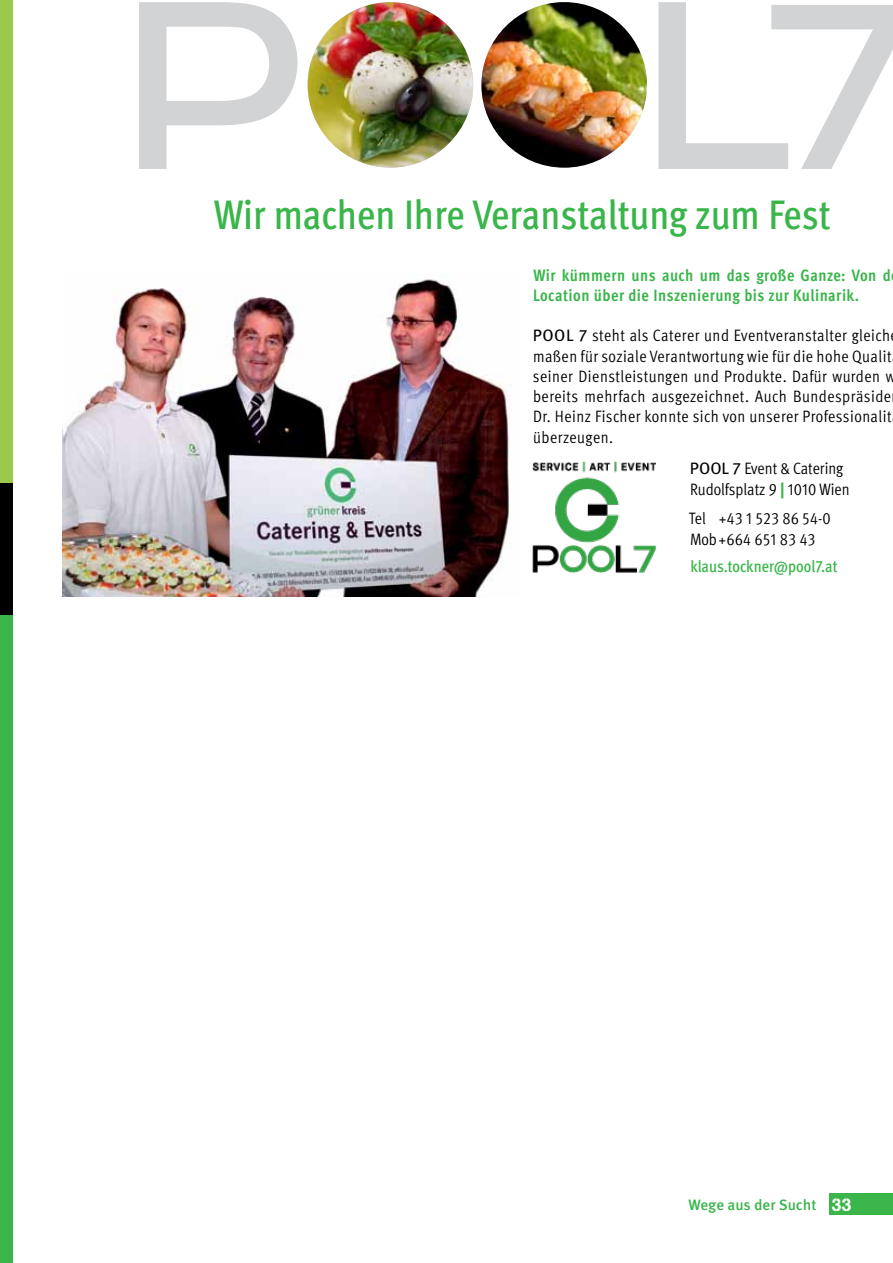
<style>
.page{position:relative;width:893px;height:1263px;background:#fff}
.page>*{position:absolute;margin:0;border:0;box-sizing:border-box;transform-origin:0 0}
.t1{font:500 condensed 41.25px "Meta OT";letter-spacing:-.005em;color:#39b54a}
.t2{font:16.5px/20.2px "Meta OT Cond Norm";letter-spacing:.025em;color:#000}
.t3{font:700 condensed 16.5px/20.2px "Meta OT";letter-spacing:.025em;color:#39b54a}
.t4{font:16.5px/21px "Meta OT Cond Norm";color:#000}
.t5{font:500 condensed 16.5px "Meta OT";color:#39b54a}
.t6{font:500 15px "Meta OT";color:#39b54a}
.s1{font-family:"Meta OT"}
.s2{font-family:"Meta OT";font-weight:700;color:#39b54a}
.s3{font-family:"AG Book Stencil";font-weight:400;font-size:18px;color:#fff}
</style>
<div class="page">
<div style="left:829px;top:1194px;width:64px;height:21px;background:#39b54a"></div>
<div style="left:0;top:0;width:13px;height:499px;background:#99ca49"></div>
<div style="left:0;top:484px;width:13px;height:144px;background:#000"></div>
<img style="left:63px;top:279px;width:448px;height:318px">
<svg style="left:139px;top:2px;width:158px;height:167px"></svg>
<svg style="left:658px;top:2px;width:235px;height:167px"></svg>
<img style="left:308px;top:2px;width:165px;height:166px;border-radius:83px">
<img style="left:481px;top:2px;width:166px;height:166px;border-radius:83px">
<img style="left:533px;top:462px;width:122px;height:111px">
<div style="left:0;top:616px;width:13px;height:647px;background:#39b54a"></div>
<h1 class="t1" style="left:214px;top:188px;width:618px">Wir machen Ihre Veranstaltung zum Fest</h1>
<p class="t3" style="left:533px;top:265px;width:359px">Wir kümmern uns auch um das große Ganze: Von d<br>Location über die Inszenierung bis zur Kulinarik.</p>
<p class="t2" style="left:533px;top:325px;width:364px"><span class="s1">POOL 7</span> steht als Caterer und Eventveranstalter gleich maßen für soziale Verantwortung wie für die hohe Qualit seiner Dienstleistungen und Produkte. Dafür wurden w bereits mehrfach ausgezeichnet. Auch Bundespräside Dr. Heinz Fischer konnte sich von unserer Professionalit überzeugen.</p>
<p class="t4" style="left:690px;top:458px;width:161px"><span class="s1">POOL 7</span> Event &amp; Catering<br>Rudolfsplatz 9 <span class="s2">|</span> 1010 Wien</p>
<p class="t4" style="left:689px;top:507px;width:143px">Tel +43 1 523 86 54-0<br>Mob +664 651 83 43</p>
<p class="t5" style="left:690px;top:556px;width:149px">klaus.tockner@pool7.at</p>
<p class="t6" style="left:688px;top:1196px;width:164px">Wege aus der Sucht <span class="s3">33</span></p>
</div>
